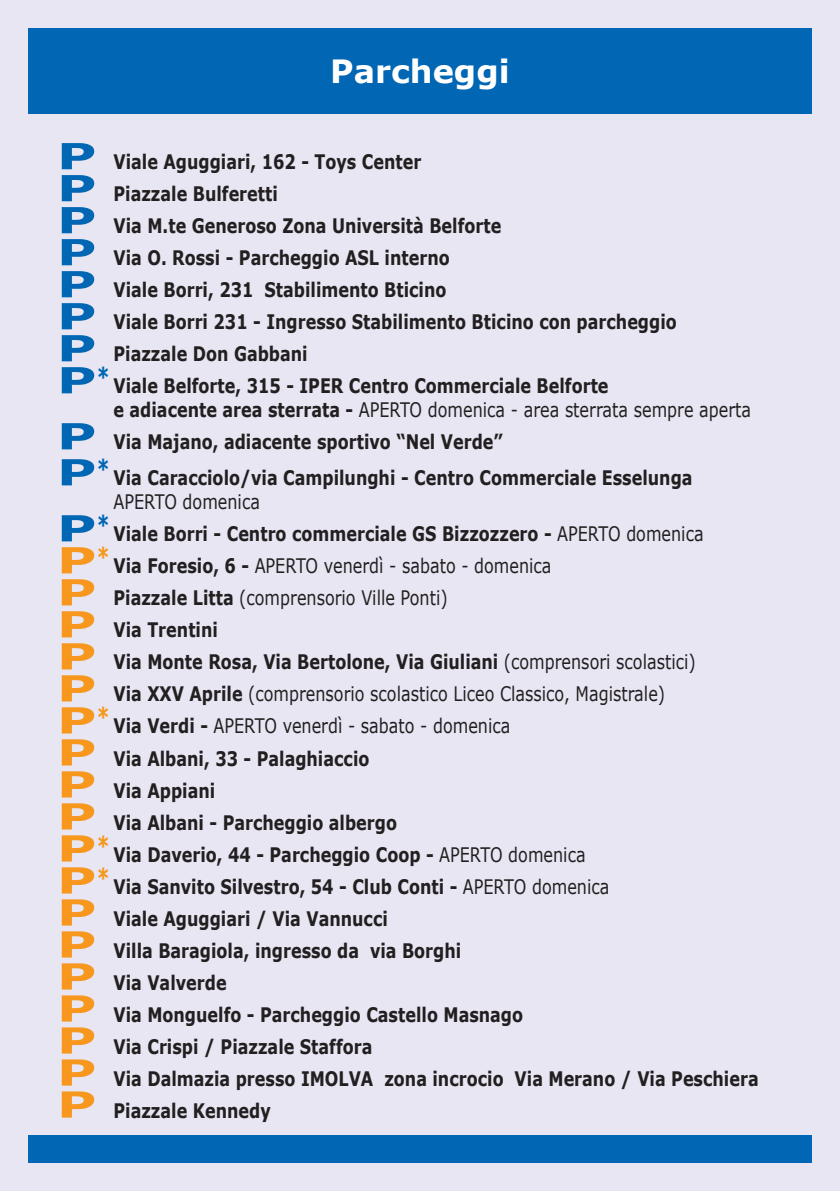
<style>
.page{position:relative;width:840px;height:1191px;background:#fff}
.page>*{position:absolute;margin:0;border:0;box-sizing:border-box;transform-origin:0 0}
.t1{font:700 32px "Verdana";color:#fff}
.t2{font:700 20px/32px "Verdana";color:#231f20;scale:.8 1}
.t3{font:20px "Verdana";color:#231f20;scale:.8 1}
.s1{font-size:36px;color:#0166b3}
.s2{font-weight:400}
.s3{font-weight:700;font-size:36px;color:#f7971d}
.s4{font-weight:700}
.s5{font-size:36px;color:#f7971d}
</style>
<div class="page">
<div style="left:0;top:0;width:839px;height:1191px;background:#e7e6f2"></div>
<div style="left:28px;top:1135px;width:783px;height:27px;background:#0166b3"></div>
<div style="left:28px;top:28px;width:783px;height:85px;background:#0166b3"></div>
<p class="t1" style="left:330px;top:51px;width:181px">Parcheggi</p>
<p class="t2" style="left:57px;top:146px;width:457px"><span class="s1">P</span> Viale Aguggiari, 162 - Toys Center</p>
<p class="t2" style="left:57px;top:178px;width:278px"><span class="s1">P</span> Piazzale Bulferetti</p>
<p class="t2" style="left:57px;top:210px;width:557px"><span class="s1">P</span> Via M.te Generoso Zona Università Belforte</p>
<p class="t2" style="left:57px;top:242px;width:492px"><span class="s1">P</span> Via O. Rossi - Parcheggio ASL interno</p>
<p class="t2" style="left:57px;top:274px;width:488px"><span class="s1">P</span> Viale Borri, 231 Stabilimento Bticino</p>
<p class="t2" style="left:57px;top:306px;width:776px"><span class="s1">P</span> Viale Borri 231 - Ingresso Stabilimento Bticino con parcheggio</p>
<p class="t2" style="left:57px;top:338px;width:315px"><span class="s1">P</span> Piazzale Don Gabbani</p>
<p class="t2" style="left:57px;top:370px;width:691px"><span class="s1">P</span><sup>*</sup> Viale Belforte, 315 - IPER Centro Commerciale Belforte</p>
<p class="t2" style="left:57px;top:394px;width:869px;text-indent:57px">e adiacente area sterrata - <span class="s2">APERTO domenica - area sterrata sempre aperta<br></span><span class="s1">P</span> Via Majano, adiacente sportivo “Nel Verde”</p>
<p class="t2" style="left:57px;top:462px;width:795px"><span class="s1">P</span><sup>*</sup> Via Caracciolo/via Campilunghi - Centro Commerciale Esselunga</p>
<p class="t3" style="left:113px;top:489px;width:184px">APERTO domenica</p>
<p class="t2" style="left:57px;top:518px;width:809px"><span class="s1">P</span><sup>*</sup> Viale Borri - Centro commerciale GS Bizzozzero - <span class="s2">APERTO domenica</span></p>
<p class="t3" style="left:57px;top:553px;width:619px"><span class="s3">P</span><sup>*</sup> <span class="s4">Via Foresio, 6 -</span> APERTO venerdì - sabato - domenica</p>
<p class="t3" style="left:57px;top:585px;width:490px"><span class="s3">P</span> <span class="s4">Piazzale Litta</span> (comprensorio Ville Ponti)</p>
<p class="t2" style="left:57px;top:614px;width:203px"><span class="s5">P</span> Via Trentini</p>
<p class="t2" style="left:57px;top:646px;width:799px"><span class="s5">P</span> Via Monte Rosa, Via Bertolone, Via Giuliani <span class="s2">(comprensori scolastici)</span></p>
<p class="t3" style="left:57px;top:681px;width:761px"><span class="s3">P</span> <span class="s4">Via XXV Aprile</span> (comprensorio scolastico Liceo Classico, Magistrale)</p>
<p class="t3" style="left:57px;top:713px;width:568px"><span class="s3">P</span><sup>*</sup> <span class="s4">Via Verdi -</span> APERTO venerdì - sabato - domenica</p>
<p class="t2" style="left:57px;top:742px;width:392px"><span class="s5">P</span> Via Albani, 33 - Palaghiaccio</p>
<p class="t2" style="left:57px;top:774px;width:199px"><span class="s5">P</span> Via Appiani</p>
<p class="t2" style="left:57px;top:806px;width:426px"><span class="s5">P</span> Via Albani - Parcheggio albergo</p>
<p class="t2" style="left:57px;top:838px;width:662px"><span class="s5">P</span><sup>*</sup> Via Daverio, 44 - Parcheggio Coop - <span class="s2">APERTO domenica</span></p>
<p class="t2" style="left:57px;top:870px;width:691px"><span class="s5">P</span><sup>*</sup> Via Sanvito Silvestro, 54 - Club Conti - <span class="s2">APERTO domenica</span></p>
<p class="t2" style="left:57px;top:902px;width:415px"><span class="s5">P</span> Viale Aguggiari / Via Vannucci</p>
<p class="t2" style="left:57px;top:934px;width:507px"><span class="s5">P</span> Villa Baragiola, ingresso da via Borghi</p>
<p class="t2" style="left:57px;top:966px;width:214px"><span class="s5">P</span> Via Valverde</p>
<p class="t2" style="left:57px;top:998px;width:584px"><span class="s5">P</span> Via Monguelfo - Parcheggio Castello Masnago</p>
<p class="t2" style="left:57px;top:1030px;width:396px"><span class="s5">P</span> Via Crispi / Piazzale Staffora</p>
<p class="t2" style="left:57px;top:1062px;width:878px"><span class="s5">P</span> Via Dalmazia presso IMOLVA zona incrocio Via Merano / Via Peschiera</p>
<p class="t2" style="left:57px;top:1094px;width:269px"><span class="s5">P</span> Piazzale Kennedy</p>
</div>
